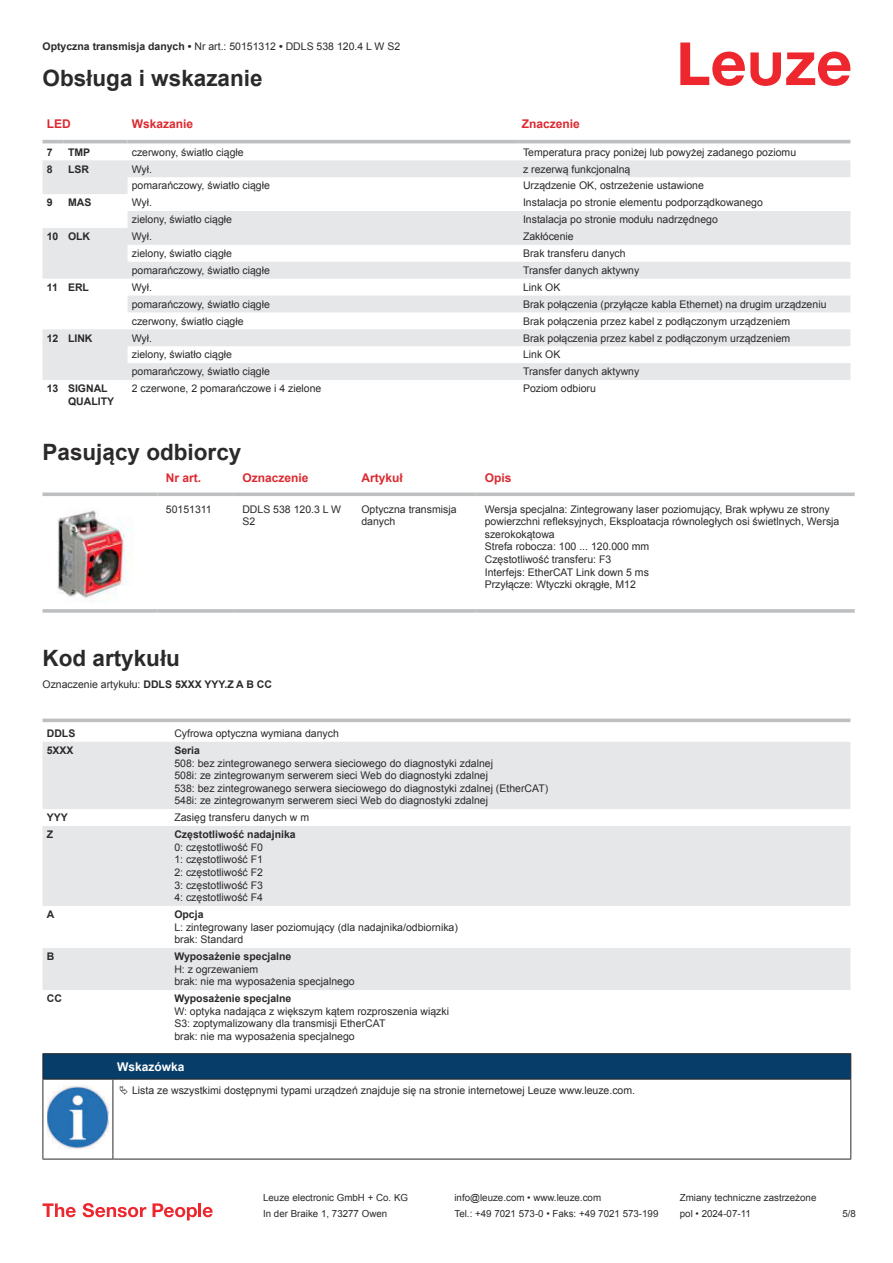
<style>
.page{position:relative;width:893px;height:1263px;background:#fff}
.page>*{position:absolute;margin:0;border:0;box-sizing:border-box;transform-origin:0 0}
.t1{font:700 22.5px "Arial";color:#2b292a}
.t2{font:700 12px "Arial";color:#db2a30}
.t3{font:700 12px "Arial";color:#fff}
.t4{font:10.5px/12.6px "Arial";color:#2b292a}
.t5{font:700 10.5px/12.6px "Arial";color:#2b292a}
.t6{font:9.75px "Arial";color:#2b292a}
.s1{font-weight:700}
</style>
<div class="page">
<svg style="left:680px;top:43px;width:170px;height:43px"></svg>
<svg style="left:43px;top:160px;width:807px;height:220px;fill:#e6e7e9"></svg>
<hr style="left:43px;top:140px;width:21px;height:3px;background:#bdbfc1">
<hr style="left:64px;top:140px;width:64px;height:3px;background:#bdbfc1">
<hr style="left:128px;top:140px;width:391px;height:3px;background:#bdbfc1">
<hr style="left:519px;top:140px;width:331px;height:3px;background:#bdbfc1">
<svg style="left:43px;top:492px;width:114px;height:4px"></svg>
<svg style="left:157px;top:492px;width:77px;height:4px"></svg>
<svg style="left:234px;top:492px;width:119px;height:4px"></svg>
<svg style="left:353px;top:492px;width:123px;height:4px"></svg>
<svg style="left:476px;top:492px;width:379px;height:4px;background:#c5c7c8"></svg>
<svg style="left:43px;top:609px;width:114px;height:4px"></svg>
<svg style="left:157px;top:609px;width:77px;height:4px"></svg>
<svg style="left:234px;top:609px;width:119px;height:4px"></svg>
<svg style="left:353px;top:609px;width:123px;height:4px"></svg>
<svg style="left:476px;top:609px;width:379px;height:4px;background:#c3c5c7"></svg>
<img style="left:57px;top:510px;width:75px;height:92px">
<svg style="left:43px;top:742px;width:807px;height:248px;fill:#e6e7e9"></svg>
<svg style="left:43px;top:718px;width:127px;height:4px"></svg>
<svg style="left:170px;top:718px;width:680px;height:4px;background:#c6c8ca"></svg>
<svg style="left:43px;top:1203px;width:33px;height:14px"></svg>
<svg style="left:83px;top:1203px;width:63px;height:14px"></svg>
<svg style="left:153px;top:1203px;width:44px;height:17px"></svg>
<hr style="left:198px;top:1203px;width:3px;height:14px;background:#ed272d">
<svg style="left:203px;top:1207px;width:10px;height:10px"></svg>
<svg style="left:44px;top:1080px;width:806px;height:79px"></svg>
<hr style="left:43px;top:1053px;width:70px;height:1px;background:#2b292a">
<hr style="left:43px;top:1079px;width:70px;height:1px;background:#2b292a">
<hr style="left:113px;top:1053px;width:738px;height:1px;background:#2b292a">
<svg style="left:43px;top:1054px;width:808px;height:25px;background:#063c67"></svg>
<hr style="left:113px;top:1079px;width:738px;height:1px;background:#2b292a">
<hr style="left:43px;top:1079px;width:1px;height:75px;background:#2b292a">
<hr style="left:113px;top:1079px;width:1px;height:75px;background:#2b292a">
<hr style="left:850px;top:1079px;width:1px;height:75px;background:#2b292a">
<hr style="left:43px;top:1159px;width:70px;height:1px;background:#2b292a">
<hr style="left:113px;top:1159px;width:738px;height:1px;background:#2b292a">
<img style="left:47px;top:1085px;width:61px;height:63px">
<div style="left:115px;top:1080px;width:734px;height:20px;background:#fff"></div>
<p class="t4" style="left:43px;top:41px;width:359px"><span class="s1">Optyczna transmisja danych •</span> Nr art.: 50151312 <span class="s1">•</span> DDLS 538 120.4 L W S2</p>
<h1 class="t1" style="left:43px;top:63px;width:222px">Obsługa i wskazanie</h1>
<p class="t2" style="left:47px;top:119px;width:25px">LED</p>
<p class="t2" style="left:132px;top:115px;width:63px">Wskazanie</p>
<p class="t2" style="left:522px;top:119px;width:60px">Znaczenie</p>
<p class="t5" style="left:47px;top:147px;width:7px">7</p>
<p class="t5" style="left:68px;top:147px;width:24px">TMP</p>
<p class="t4" style="left:132px;top:146px;width:113px">czerwony, światło ciągłe</p>
<p class="t4" style="left:523px;top:146px;width:275px">Temperatura pracy poniżej lub powyżej zadanego poziomu</p>
<p class="t5" style="left:47px;top:163px;width:7px">8</p>
<p class="t5" style="left:68px;top:163px;width:23px">LSR</p>
<p class="t4" style="left:132px;top:162px;width:22px">Wył.</p>
<p class="t4" style="left:523px;top:162px;width:109px">z rezerwą funkcjonalną</p>
<p class="t4" style="left:132px;top:179px;width:140px">pomarańczowy, światło ciągłe</p>
<p class="t4" style="left:523px;top:179px;width:182px">Urządzenie OK, ostrzeżenie ustawione</p>
<p class="t5" style="left:47px;top:197px;width:7px">9</p>
<p class="t5" style="left:68px;top:197px;width:25px">MAS</p>
<p class="t4" style="left:132px;top:196px;width:22px">Wył.</p>
<p class="t4" style="left:523px;top:196px;width:241px">Instalacja po stronie elementu podporządkowanego</p>
<p class="t4" style="left:132px;top:213px;width:102px">zielony, światło ciągłe</p>
<p class="t4" style="left:523px;top:213px;width:196px">Instalacja po stronie modułu nadrzędnego</p>
<p class="t5" style="left:47px;top:230px;width:45px">10 OLK</p>
<p class="t4" style="left:132px;top:230px;width:22px">Wył.</p>
<p class="t4" style="left:523px;top:230px;width:52px">Zakłócenie</p>
<p class="t4" style="left:132px;top:247px;width:102px">zielony, światło ciągłe</p>
<p class="t4" style="left:523px;top:247px;width:104px">Brak transferu danych</p>
<p class="t4" style="left:132px;top:264px;width:140px">pomarańczowy, światło ciągłe</p>
<p class="t4" style="left:523px;top:264px;width:118px">Transfer danych aktywny</p>
<p class="t5" style="left:47px;top:281px;width:44px">11 ERL</p>
<p class="t4" style="left:132px;top:281px;width:22px">Wył.</p>
<p class="t4" style="left:523px;top:282px;width:39px">Link OK</p>
<p class="t4" style="left:132px;top:298px;width:140px">pomarańczowy, światło ciągłe</p>
<p class="t4" style="left:523px;top:298px;width:305px">Brak połączenia (przyłącze kabla Ethernet) na drugim urządzeniu</p>
<p class="t4" style="left:132px;top:315px;width:113px">czerwony, światło ciągłe</p>
<p class="t4" style="left:523px;top:315px;width:269px">Brak połączenia przez kabel z podłączonym urządzeniem</p>
<p class="t5" style="left:47px;top:332px;width:47px">12 LINK</p>
<p class="t4" style="left:132px;top:331px;width:22px">Wył.</p>
<p class="t4" style="left:523px;top:331px;width:269px">Brak połączenia przez kabel z podłączonym urządzeniem</p>
<p class="t4" style="left:132px;top:348px;width:102px">zielony, światło ciągłe</p>
<p class="t4" style="left:523px;top:349px;width:39px">Link OK</p>
<p class="t4" style="left:132px;top:365px;width:140px">pomarańczowy, światło ciągłe</p>
<p class="t4" style="left:523px;top:365px;width:118px">Transfer danych aktywny</p>
<p class="t5" style="left:68px;top:382px;width:48px;text-indent:-21px">13 SIGNAL<br>QUALITY</p>
<p class="t4" style="left:132px;top:382px;width:191px">2 czerwone, 2 pomarańczowe i 4 zielone</p>
<p class="t4" style="left:523px;top:382px;width:74px">Poziom odbioru</p>
<h1 class="t1" style="left:43px;top:436px;width:200px">Pasujący odbiorcy</h1>
<p class="t2" style="left:166px;top:469px;width:37px">Nr art.</p>
<p class="t2" style="left:242px;top:473px;width:68px">Oznaczenie</p>
<p class="t2" style="left:361px;top:469px;width:43px">Artykuł</p>
<p class="t2" style="left:485px;top:473px;width:28px">Opis</p>
<p class="t4" style="left:166px;top:503px;width:47px">50151311</p>
<p class="t4" style="left:242px;top:503px;width:100px">DDLS 538 120.3 L W<br>S2</p>
<p class="t4" style="left:361px;top:503px;width:97px">Optyczna transmisja danych</p>
<p class="t4" style="left:485px;top:502px;width:356px">Wersja specjalna: Zintegrowany laser poziomujący, Brak wpływu ze strony powierzchni refleksyjnych, Eksploatacja równoległych osi świetlnych, Wersja szerokokątowa<br>Strefa robocza: 100 ... 120.000 mm<br>Częstotliwość transferu: F3<br>Interfejs: EtherCAT Link down 5 ms<br>Przyłącze: Wtyczki okrągłe, M12</p>
<h1 class="t1" style="left:43px;top:642px;width:139px">Kod artykułu</h1>
<p class="t4" style="left:43px;top:678px;width:231px">Oznaczenie artykułu: <span class="s1">DDLS 5XXX YYY.Z A B CC</span></p>
<p class="t5" style="left:47px;top:728px;width:30px">DDLS</p>
<p class="t4" style="left:174px;top:727px;width:166px">Cyfrowa optyczna wymiana danych</p>
<p class="t5" style="left:47px;top:745px;width:28px">5XXX</p>
<p class="t5" style="left:174px;top:745px;width:27px">Seria</p>
<p class="t4" style="left:174px;top:756px;width:375px">508: bez zintegrowanego serwera sieciowego do diagnostyki zdalnej<br>508i: ze zintegrowanym serwerem sieci Web do diagnostyki zdalnej<br>538: bez zintegrowanego serwera sieciowego do diagnostyki zdalnej (EtherCAT)<br>548i: ze zintegrowanym serwerem sieci Web do diagnostyki zdalnej</p>
<p class="t5" style="left:47px;top:811px;width:23px">YYY</p>
<p class="t4" style="left:174px;top:811px;width:136px">Zasięg transferu danych w m</p>
<p class="t5" style="left:47px;top:829px;width:8px">Z</p>
<p class="t5" style="left:174px;top:828px;width:123px">Częstotliwość nadajnika</p>
<p class="t4" style="left:174px;top:841px;width:90px;text-align:justify">0: częstotliwość F0<br>1: częstotliwość F1<br>2: częstotliwość F2<br>3: częstotliwość F3<br>4: częstotliwość F4</p>
<p class="t5" style="left:47px;top:909px;width:9px">A</p>
<p class="t5" style="left:174px;top:909px;width:31px">Opcja</p>
<p class="t4" style="left:174px;top:921px;width:285px">L: zintegrowany laser poziomujący (dla nadajnika/odbiornika) brak: Standard</p>
<p class="t5" style="left:47px;top:951px;width:9px">B</p>
<p class="t5" style="left:174px;top:950px;width:119px">Wyposażenie specjalne</p>
<p class="t4" style="left:174px;top:963px;width:182px">H: z ogrzewaniem<br>brak: nie ma wyposażenia specjalnego</p>
<p class="t5" style="left:47px;top:993px;width:17px">CC</p>
<p class="t5" style="left:174px;top:992px;width:119px">Wyposażenie specjalne</p>
<p class="t4" style="left:174px;top:1005px;width:276px">W: optyka nadająca z większym kątem rozproszenia wiązki<br>S3: zoptymalizowany dla transmisji EtherCAT<br>brak: nie ma wyposażenia specjalnego</p>
<p class="t3" style="left:117px;top:1058px;width:69px">Wskazówka</p>
<p class="t4" style="left:132px;top:1084px;width:505px">Lista ze wszystkimi dostępnymi typami urządzeń znajduje się na stronie internetowej Leuze www.leuze.com.</p>
<p class="t6" style="left:263px;top:1191px;width:146px">Leuze electronic GmbH + Co. KG</p>
<p class="t6" style="left:454px;top:1191px;width:148px">info@leuze.com • www.leuze.com</p>
<p class="t6" style="left:680px;top:1191px;width:138px">Zmiany techniczne zastrzeżone</p>
<p class="t6" style="left:263px;top:1207px;width:126px">In der Braike 1, 73277 Owen</p>
<p class="t6" style="left:454px;top:1207px;width:205px">Tel.: +49 7021 573-0 • Faks: +49 7021 573-199</p>
<p class="t6" style="left:680px;top:1207px;width:72px">pol • 2024-07-11</p>
<p class="t6" style="left:842px;top:1210px;width:15px">5 /8</p>
</div>
